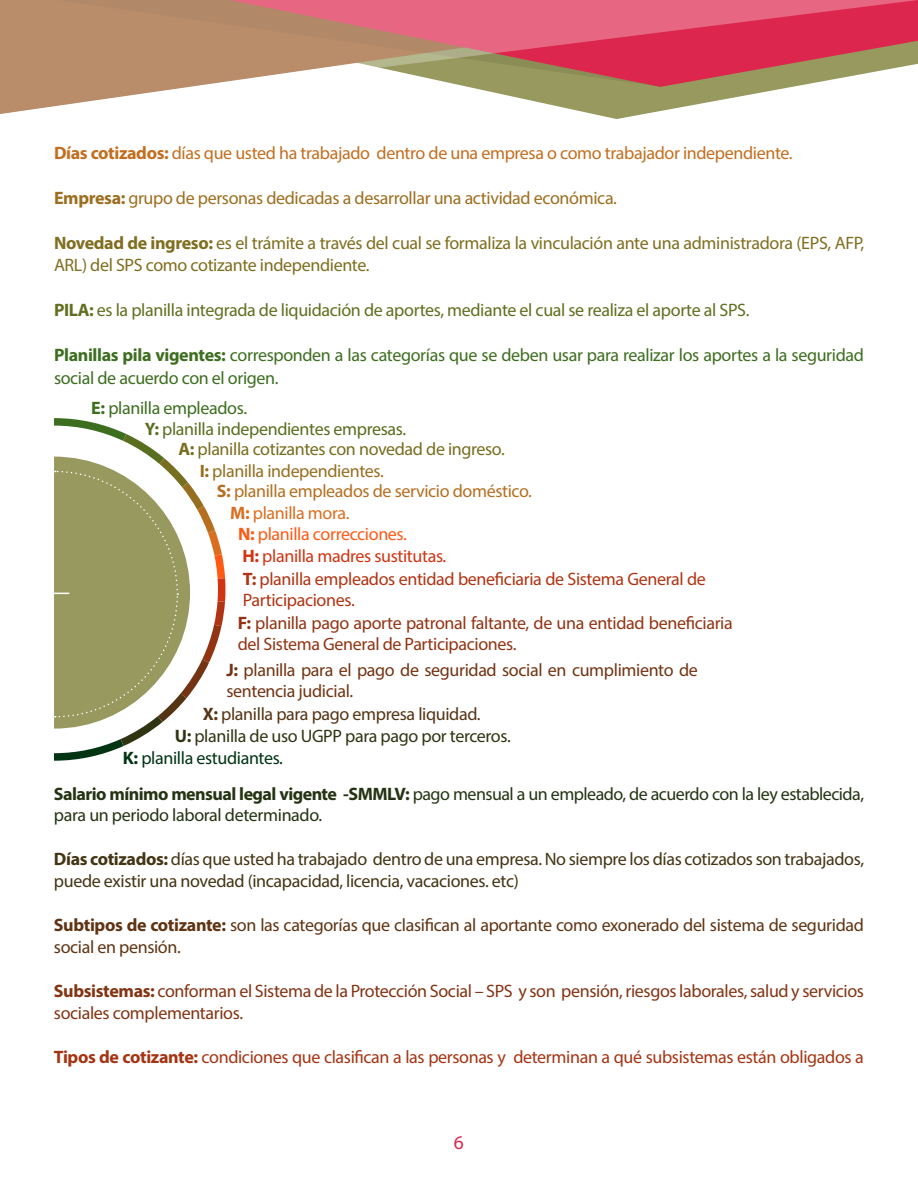
<style>
.page{position:relative;width:918px;height:1188px;background:#fff}
.page>*{position:absolute;margin:0;border:0;box-sizing:border-box;transform-origin:0 0}
.t1{font:19.5px "Myriad Pro";color:#dd264d}
.t2{font:18px/22.5px "Myriad Pro";letter-spacing:-.02em;color:#433413}
.t3{font:18px/22.5px "Myriad Pro";letter-spacing:-.02em;color:#3d6e1f}
.t4{font:18px/22.5px "Myriad Pro";letter-spacing:-.02em;color:#7f6e1f}
.t5{font:18px/21px "Myriad Pro";letter-spacing:-.03em;color:#243413}
.t6{font:18px/22.5px "Myriad Pro";letter-spacing:-.02em;color:#833413}
.t7{font:18px/22.5px "Myriad Pro";letter-spacing:-.02em;color:#5f3413}
.t8{font:18px/21px "Myriad Pro";letter-spacing:-.02em;color:#923413}
.t9{font:18px "Myriad Pro";letter-spacing:-.02em;color:#a63413}
.t10{font:18px "Myriad Pro";letter-spacing:-.02em;color:#636e1f}
.t11{font:18px "Myriad Pro";letter-spacing:-.02em;color:#c36e1f}
.t12{font:18px/21px "Myriad Pro";letter-spacing:-.02em;color:#b03413}
.t13{font:18px/21px "Myriad Pro";letter-spacing:-.02em;color:#723413}
.t14{font:18px "Myriad Pro";letter-spacing:-.02em;color:#9d6e1f}
.t15{font:18px "Myriad Pro";letter-spacing:-.02em;color:#776e1f}
.t16{font:18px "Myriad Pro";letter-spacing:-.02em;color:#b76e1f}
.t17{font:18px "Myriad Pro";letter-spacing:-.02em;color:#313413}
.t18{font:18px "Myriad Pro";letter-spacing:-.02em;color:#553413}
.t19{font:18px "Myriad Pro";letter-spacing:-.02em;color:#5a6e1f}
.t20{font:18px "Myriad Pro";letter-spacing:-.02em;color:#d03413}
.t21{font:18px "Myriad Pro";letter-spacing:-.02em;color:#966e1f}
.t22{font:18px "Myriad Pro";letter-spacing:-.02em;color:#ff5914}
.t23{font:18px "Myriad Pro";letter-spacing:-.02em;color:#003413}
.t24{font:18px "Myriad Pro";letter-spacing:-.02em;color:#d96e1f}
.s1{font-weight:700}
</style>
<div class="page">
<svg style="left:0;top:0;width:918px;height:115px"></svg>
<svg style="left:54px;top:418px;width:172px;height:343px"></svg>
<p class="t11" style="left:54px;top:142px;width:740px"><span class="s1">Días cotizados:</span> días que usted ha trabajado dentro de una empresa o como trabajador independiente.</p>
<p class="t14" style="left:54px;top:187px;width:565px"><span class="s1">Empresa:</span> grupo de personas dedicadas a desarrollar una actividad económica.</p>
<p class="t4" style="left:54px;top:231px;width:812px"><span class="s1">Novedad de ingreso:</span> es el trámite a través del cual se formaliza la vinculación ante una administradora (EPS, AFP,<br>ARL) del SPS como cotizante independiente.</p>
<p class="t10" style="left:54px;top:299px;width:697px"><span class="s1">PILA:</span> es la planilla integrada de liquidación de aportes, mediante el cual se realiza el aporte al SPS.</p>
<p class="t3" style="left:54px;top:344px;width:812px"><span class="s1">Planillas pila vigentes:</span> corresponden a las categorías que se deben usar para realizar los aportes a la seguridad social de acuerdo con el origen.</p>
<p class="t3" style="left:91px;top:396px;width:157px"><span class="s1">E:</span> planilla empleados.</p>
<p class="t19" style="left:145px;top:418px;width:263px"><span class="s1">Y:</span> planilla independientes empresas.</p>
<p class="t15" style="left:179px;top:438px;width:328px"><span class="s1">A:</span> planilla cotizantes con novedad de ingreso.</p>
<p class="t21" style="left:200px;top:460px;width:186px"><span class="s1">I:</span> planilla independientes.</p>
<p class="t16" style="left:217px;top:480px;width:317px"><span class="s1">S:</span> planilla empleados de servicio doméstico.</p>
<p class="t24" style="left:230px;top:501px;width:121px"><span class="s1">M:</span> planilla mora.</p>
<p class="t22" style="left:238px;top:523px;width:170px"><span class="s1">N:</span> planilla correcciones.</p>
<p class="t20" style="left:242px;top:544px;width:205px"><span class="s1">H:</span> planilla madres sustitutas.</p>
<p class="t12" style="left:243px;top:568px;width:465px"><span class="s1">T:</span> planilla empleados entidad beneficiaria de Sistema General de<br>Participaciones.</p>
<p class="t8" style="left:238px;top:612px;width:497px"><span class="s1">F:</span> planilla pago aporte patronal faltante, de una entidad beneficiaria del Sistema General de Participaciones.</p>
<p class="t13" style="left:227px;top:659px;width:473px"><span class="s1">J:</span> planilla para el pago de seguridad social en cumplimiento de sentencia judicial.</p>
<p class="t18" style="left:203px;top:702px;width:279px"><span class="s1">X:</span> planilla para pago empresa liquidad.</p>
<p class="t17" style="left:175px;top:725px;width:338px"><span class="s1">U:</span> planilla de uso UGPP para pago por terceros.</p>
<p class="t23" style="left:123px;top:747px;width:162px"><span class="s1">K:</span> planilla estudiantes.</p>
<p class="t5" style="left:54px;top:783px;width:812px"><span class="s1">Salario mínimo mensual legal vigente -SMMLV:</span> pago mensual a un empleado, de acuerdo con la ley establecida, para un periodo laboral determinado.</p>
<p class="t2" style="left:54px;top:847px;width:812px"><span class="s1">Días cotizados:</span> días que usted ha trabajado dentro de una empresa. No siempre los días cotizados son trabajados, puede existir una novedad (incapacidad, licencia, vacaciones. etc)</p>
<p class="t7" style="left:54px;top:913px;width:812px"><span class="s1">Subtipos de cotizante:</span> son las categorías que clasifican al aportante como exonerado del sistema de seguridad social en pensión.</p>
<p class="t6" style="left:54px;top:979px;width:812px"><span class="s1">Subsistemas:</span> conforman el Sistema de la Protección Social – SPS y son pensión, riesgos laborales, salud y servicios sociales complementarios.</p>
<p class="t9" style="left:54px;top:1046px;width:812px"><span class="s1">Tipos de cotizante:</span> condiciones que clasifican a las personas y determinan a qué subsistemas están obligados a</p>
<p class="t1" style="left:454px;top:1130px;width:12px">6</p>
</div>
